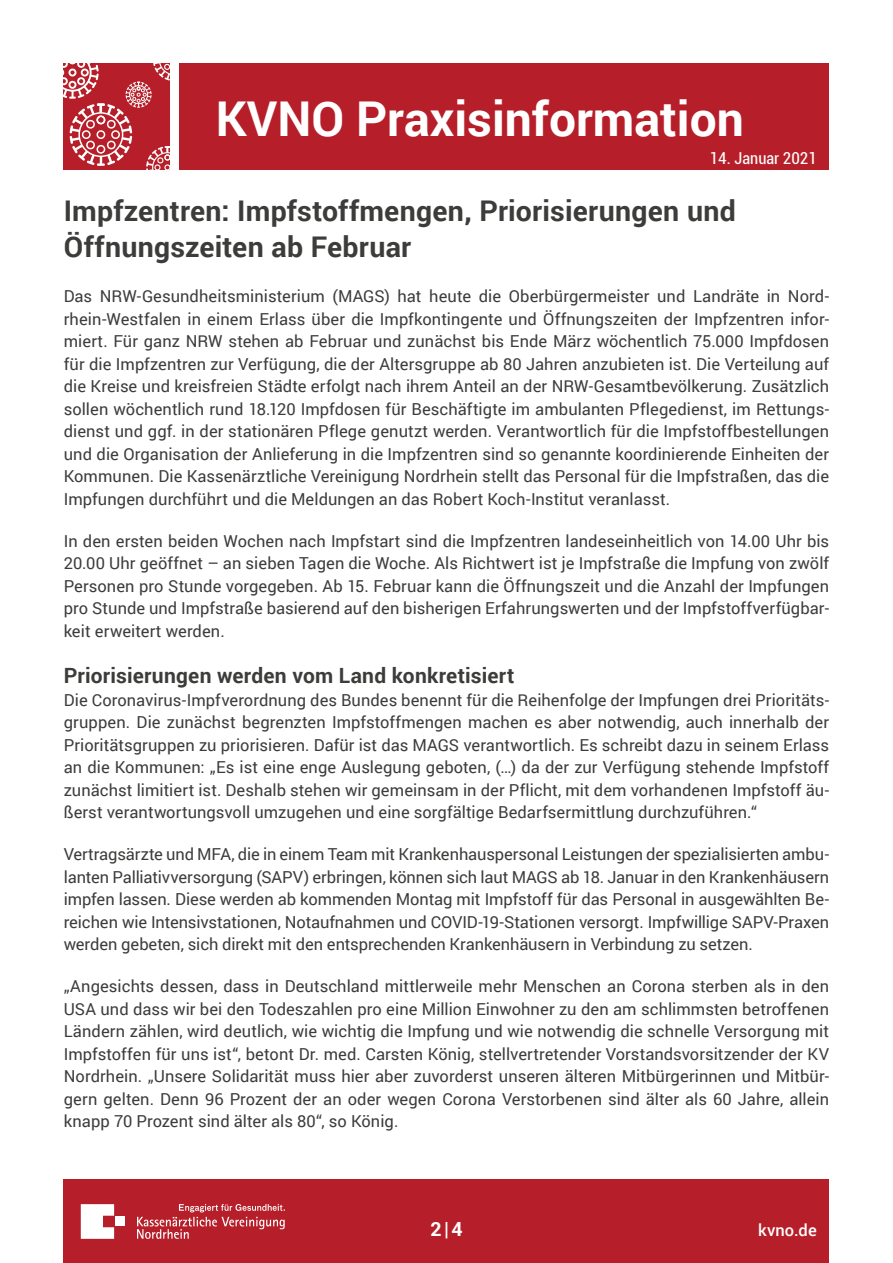
<style>
.page{position:relative;width:893px;height:1263px;background:#fff}
.page>*{position:absolute;margin:0;border:0;box-sizing:border-box;transform-origin:0 0}
.t1{font:700 48px "Roboto";color:#fff}
.FT-11{font:700 28.5px/36px "Roboto";letter-spacing:.01em;color:#3c3c3b}
.FT-11-2{font:700 21px "Roboto";letter-spacing:.01em;color:#3c3c3b}
.t2{font:700 19.5px "Roboto";color:#fff}
.FT-11-3{font:16.5px/22.5px "Roboto";color:#3c3c3b;text-align:justify}
.t3{font:condensed 16.5px "Roboto";color:#fff}
.t4{font:500 16.5px "Roboto";letter-spacing:.005em;color:#fff}
</style>
<div class="page">
<div style="left:180px;top:64px;width:649px;height:106px;background:#b61f29"></div>
<svg style="left:64px;top:64px;width:106px;height:106px;background:#c34750"></svg>
<div style="left:64px;top:1180px;width:765px;height:83px;background:#b61f29"></div>
<svg style="left:81px;top:1204px;width:33px;height:35px"></svg>
<div style="left:116px;top:1216px;width:9px;height:10px;background:#fff"></div>
<svg style="left:137px;top:1204px;width:148px;height:35px"></svg>
<h1 class="t1" style="left:216px;top:85px;width:530px">KVNO Praxisinformation</h1>
<p class="t3" style="left:710px;top:147px;width:109px">14. Januar 2021</p>
<p class="FT-11" style="left:64px;top:192px;width:674px">Impfzentren: Impfstoffmengen, Priorisierungen und<br>Öffnungszeiten ab Februar</p>
<p class="FT-11-3" style="left:64px;top:284px;width:767px">Das NRW-Gesundheitsministerium (MAGS) hat heute die Oberbürgermeister und Landräte in Nord&shy;rhein-Westfalen in einem Erlass über die Impfkontingente und Öffnungszeiten der Impfzentren infor&shy;miert. Für ganz NRW stehen ab Februar und zunächst bis Ende März wöchentlich 75.000 Impfdosen für die Impfzentren zur Verfügung, die der Altersgruppe ab 80 Jahren anzubieten ist. Die Verteilung auf die Kreise und kreisfreien Städte erfolgt nach ihrem Anteil an der NRW-Gesamtbevölkerung. Zusätzlich sollen wöchentlich rund 18.120 Impfdosen für Beschäftigte im ambulanten Pflegedienst, im Rettungs&shy;dienst und ggf. in der stationären Pflege genutzt werden. Verantwortlich für die Impfstoffbestellungen und die Organisation der Anlieferung in die Impfzentren sind so genannte koordinierende Einheiten der Kommunen. Die Kassenärztliche Vereinigung Nordrhein stellt das Personal für die Impfstraßen, das die Impfungen durchführt und die Meldungen an das Robert Koch-Institut veranlasst.</p>
<p class="FT-11-3" style="left:64px;top:529px;width:767px">In den ersten beiden Wochen nach Impfstart sind die Impfzentren landeseinheitlich von 14.00 Uhr bis 20.00 Uhr geöffnet – an sieben Tagen die Woche. Als Richtwert ist je Impfstraße die Impfung von zwölf Personen pro Stunde vorgegeben. Ab 15. Februar kann die Öffnungszeit und die Anzahl der Impfungen pro Stunde und Impfstraße basierend auf den bisherigen Erfahrungswerten und der Impfstoffverfügbar&shy;keit erweitert werden.</p>
<p class="FT-11-2" style="left:64px;top:661px;width:452px">Priorisierungen werden vom Land konkretisiert</p>
<p class="FT-11-3" style="left:64px;top:688px;width:767px">Die Coronavirus-Impfverordnung des Bundes benennt für die Reihenfolge der Impfungen drei Prioritäts&shy;gruppen. Die zunächst begrenzten Impfstoffmengen machen es aber notwendig, auch innerhalb der Prioritätsgruppen zu priorisieren. Dafür ist das MAGS verantwortlich. Es schreibt dazu in seinem Erlass an die Kommunen: „Es ist eine enge Auslegung geboten, (…) da der zur Verfügung stehende Impfstoff zunächst limitiert ist. Deshalb stehen wir gemeinsam in der Pflicht, mit dem vorhandenen Impfstoff äu&shy;ßerst verantwortungsvoll umzugehen und eine sorgfältige Bedarfsermittlung durchzuführen.“</p>
<p class="FT-11-3" style="left:64px;top:842px;width:767px">Vertragsärzte und MFA, die in einem Team mit Krankenhauspersonal Leistungen der spezialisierten ambu&shy;lanten Palliativversorgung (SAPV) erbringen, können sich laut MAGS ab 18. Januar in den Krankenhäusern impfen lassen. Diese werden ab kommenden Montag mit Impfstoff für das Personal in ausgewählten Be&shy;reichen wie Intensivstationen, Notaufnahmen und COVID-19-Stationen versorgt. Impfwillige SAPV-Praxen werden gebeten, sich direkt mit den entsprechenden Krankenhäusern in Verbindung zu setzen.</p>
<p class="FT-11-3" style="left:64px;top:974px;width:767px">„Angesichts dessen, dass in Deutschland mittlerweile mehr Menschen an Corona sterben als in den USA und dass wir bei den Todeszahlen pro eine Million Einwohner zu den am schlimmsten betroffenen Ländern zählen, wird deutlich, wie wichtig die Impfung und wie notwendig die schnelle Versorgung mit Impfstoffen für uns ist“, betont Dr. med. Carsten König, stellvertretender Vorstandsvorsitzender der KV Nordrhein. „Unsere Solidarität muss hier aber zuvorderst unseren älteren Mitbürgerinnen und Mitbür&shy;gern gelten. Denn 96 Prozent der an oder wegen Corona Verstorbenen sind älter als 60 Jahre, allein knapp 70 Prozent sind älter als 80“, so König.</p>
<p class="t2" style="left:430px;top:1215px;width:34px">2|4</p>
<p class="t4" style="left:758px;top:1218px;width:60px">kvno.de</p>
</div>
